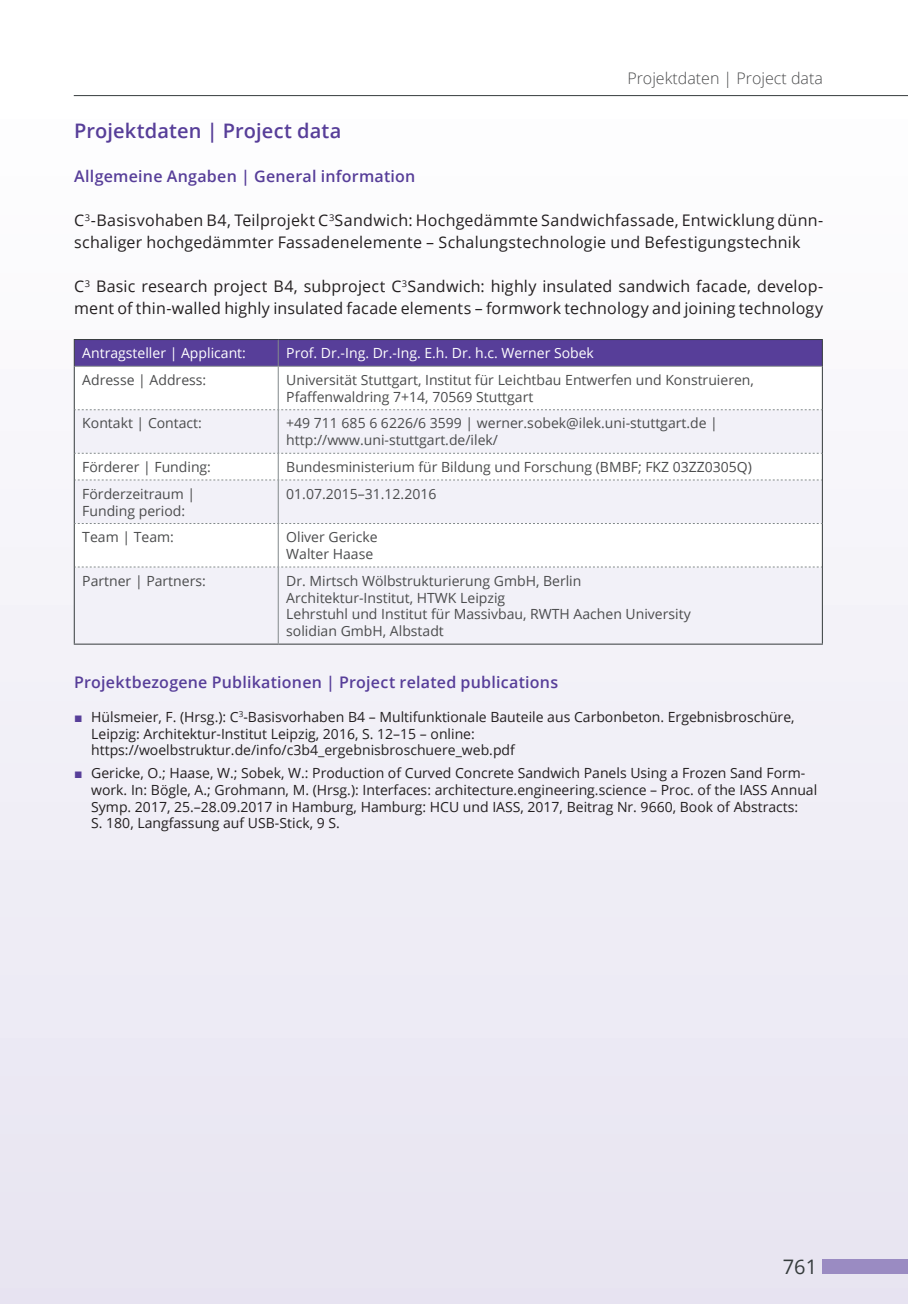
<style>
.page{position:relative;width:908px;height:1304px;background:#fff}
.page>*{position:absolute;margin:0;border:0;box-sizing:border-box;transform-origin:0 0}
.t1{font:600 20px "Open Sans";letter-spacing:.005em;color:#573e99}
.t2{font:20px "Open Sans Regular 2";color:#353b3c}
.t3{font:16px/22px "Open Sans";letter-spacing:.01em;color:#231f20}
.t4{font:600 16px "Open Sans";letter-spacing:.015em;color:#573e99}
.t5{font:16px "Open Sans Regular 2";letter-spacing:.015em;color:#231f20}
.t6{font:300 16px "Open Sans";color:#4b4c4d}
.t7{font:14px/16.8px "Open Sans";color:#231f20}
.t8{font:14px/16.8px "Open Sans";color:#4b4c4d}
.t9{font:14px "Open Sans Regular 2";color:#4b4c4d}
.t10{font:14px "Open Sans";color:#fff}
.t11{font:14px "Open Sans Regular 2";color:#231f20}
.s1{font-family:"Open Sans Regular 2"}
.s2{font-family:"Arial";color:#573e99}
</style>
<div class="page">
<div style="left:0;top:94px;width:907px;height:1210px;background:linear-gradient(to right,#f1f0f7,#f1f0f7)"></div>
<div style="left:822px;top:1259px;width:85px;height:15px;background:#9a8bc2"></div>
<hr style="left:74px;top:95px;width:833px;height:1px;background:#353b3c">
<svg style="left:75px;top:367px;width:746px;height:42px"></svg>
<svg style="left:75px;top:410px;width:746px;height:234px;fill:#f2f1f8"></svg>
<hr style="left:74px;top:366px;width:1px;height:44px;background:#353b3c">
<hr style="left:821px;top:366px;width:1px;height:44px;background:#353b3c">
<hr style="left:74px;top:410px;width:1px;height:43px;background:#353b3c">
<hr style="left:821px;top:410px;width:1px;height:43px;background:#353b3c">
<hr style="left:74px;top:480px;width:1px;height:43px;background:#353b3c">
<hr style="left:821px;top:480px;width:1px;height:43px;background:#353b3c">
<hr style="left:74px;top:523px;width:1px;height:44px;background:#353b3c">
<hr style="left:821px;top:523px;width:1px;height:44px;background:#353b3c">
<hr style="left:74px;top:567px;width:1px;height:77px;background:#353b3c">
<hr style="left:821px;top:567px;width:1px;height:77px;background:#353b3c">
<hr style="left:74px;top:644px;width:204px;height:1px;background:#353b3c">
<hr style="left:278px;top:644px;width:544px;height:1px;background:#353b3c">
<hr style="left:278px;top:366px;width:1px;height:43px;background:#82898b">
<hr style="left:278px;top:410px;width:1px;height:43px;background:#82898b">
<hr style="left:278px;top:480px;width:1px;height:43px;background:#82898b">
<hr style="left:278px;top:524px;width:1px;height:43px;background:#82898b">
<hr style="left:278px;top:567px;width:1px;height:77px;background:#82898b">
<svg style="left:75px;top:409px;width:746px;height:1px"></svg>
<svg style="left:74px;top:453px;width:748px;height:28px"></svg>
<svg style="left:75px;top:523px;width:746px;height:1px"></svg>
<svg style="left:75px;top:567px;width:746px;height:1px"></svg>
<hr style="left:74px;top:339px;width:204px;height:1px;background:#353b3c">
<hr style="left:278px;top:339px;width:544px;height:1px;background:#353b3c">
<div style="left:74px;top:340px;width:748px;height:26px;background:#573e99"></div>
<hr style="left:75px;top:366px;width:203px;height:1px;background:#82898b">
<hr style="left:278px;top:366px;width:543px;height:1px;background:#82898b">
<p class="t6" style="left:627px;top:67px;width:197px">Projektdaten | Project data</p>
<h1 class="t1" style="left:74px;top:117px;width:268px">Projektdaten | Project data</h1>
<p class="t4" style="left:74px;top:165px;width:342px">Allgemeine Angaben | General information</p>
<p class="t3" style="left:74px;top:209px;width:750px"><span class="s1">C</span><sup>3</sup>-Basisvohaben B4, Teilprojekt C<sup>3</sup>Sandwich: Hochgedämmte Sandwichfassade, Entwicklung dünn-</p>
<p class="t5" style="left:74px;top:231px;width:727px">schaliger hochgedämmter Fassadenelemente – Schalungstechnologie und Befestigungstechnik</p>
<p class="t3" style="left:74px;top:275px;width:750px"><span class="s1">C</span><sup>3</sup> <span class="s1">Basic research project B4, subproject C</span><sup>3</sup>Sandwich: highly insulated sandwich facade, develop&shy;ment of thin-walled highly insulated facade elements – formwork technology and joining technology</p>
<p class="t10" style="left:82px;top:344px;width:165px">Antragsteller | Applicant:</p>
<p class="t10" style="left:286px;top:344px;width:309px">Prof. Dr.-Ing. Dr.-Ing. E.h. Dr. h.c. Werner Sobek</p>
<p class="t8" style="left:82px;top:371px;width:125px">Adresse | Address:</p>
<p class="t9" style="left:286px;top:370px;width:469px">Universität Stuttgart, Institut für Leichtbau Entwerfen und Konstruieren,</p>
<p class="t8" style="left:286px;top:388px;width:248px">Pfaffenwaldring 7+14, 70569 Stuttgart</p>
<p class="t8" style="left:82px;top:415px;width:121px">Kontakt | Contact:</p>
<p class="t8" style="left:286px;top:415px;width:433px">+49 711 685 6 6226/6 3599 | werner.sobek@ilek.uni-stuttgart.de | http://www.uni-stuttgart.de/ilek/</p>
<p class="t8" style="left:82px;top:458px;width:130px">Förderer | Funding:</p>
<p class="t9" style="left:286px;top:457px;width:467px">Bundesministerium für Bildung und Forschung (BMBF; FKZ 03ZZ0305Q)</p>
<p class="t8" style="left:82px;top:485px;width:114px">Förderzeitraum |</p>
<p class="t9" style="left:82px;top:501px;width:104px">Funding period:</p>
<p class="t9" style="left:286px;top:484px;width:152px">01.07.2015–31.12.2016</p>
<p class="t8" style="left:82px;top:528px;width:93px">Team | Team:</p>
<p class="t9" style="left:286px;top:528px;width:93px">Oliver Gericke</p>
<p class="t8" style="left:286px;top:545px;width:88px">Walter Haase</p>
<p class="t8" style="left:82px;top:572px;width:125px">Partner | Partners:</p>
<p class="t8" style="left:286px;top:572px;width:406px">Dr. Mirtsch Wölbstrukturierung GmbH, Berlin Architektur-Institut, HTWK Leipzig<br>Lehrstuhl und Institut für Massivbau, RWTH Aachen University solidian GmbH, Albstadt</p>
<p class="t4" style="left:74px;top:671px;width:485px">Projektbezogene Publikationen | Project related publications</p>
<p class="t7" style="left:91px;top:708px;width:704px;text-indent:-17px"><span class="s2">■</span> Hülsmeier, F. (Hrsg.): C<sup>3</sup>-Basisvorhaben B4 – Multifunktionale Bauteile aus Carbonbeton. Ergebnisbroschüre,<br>Leipzig: Architektur-Institut Leipzig, 2016, S. 12–15 – online:</p>
<p class="t11" style="left:91px;top:741px;width:425px">https://woelbstruktur.de/info/c3b4_ergebnisbroschuere_web.pdf</p>
<p class="t7" style="left:91px;top:764px;width:727px;text-indent:-17px"><span class="s2">■</span> Gericke, O.; Haase, W.; Sobek, W.: Production of Curved Concrete Sandwich Panels Using a Frozen Sand Form&shy;work. In: Bögle, A.; Grohmann, M. (Hrsg.): Interfaces: architecture.engineering.science – Proc. of the IASS Annual Symp. 2017, 25.–28.09.2017 in Hamburg, Hamburg: HCU und IASS, 2017, Beitrag Nr. 9660, Book of Abstracts:<br>S. 180, Langfassung auf USB-Stick, 9 S.</p>
<h1 class="t2" style="left:782px;top:1253px;width:36px">761</h1>
</div>
